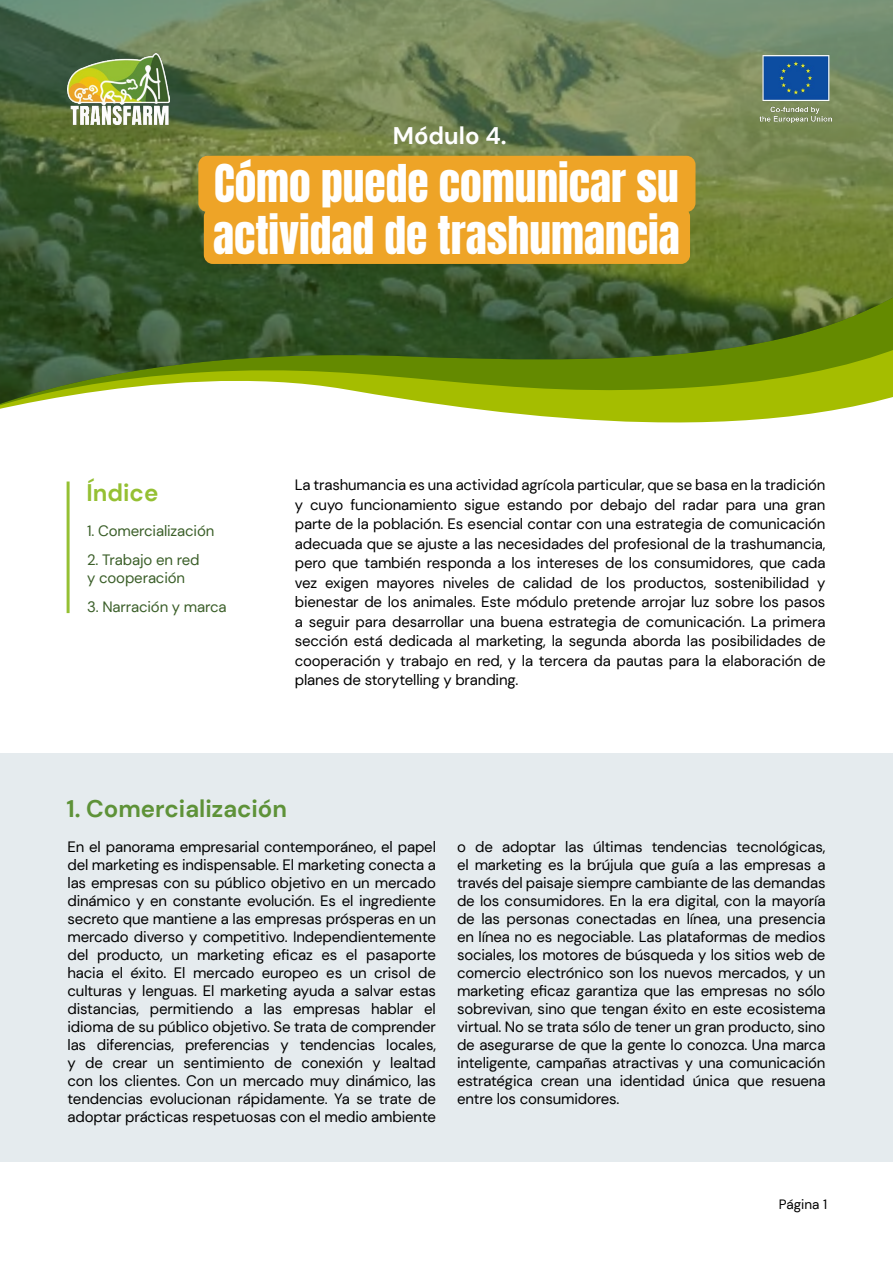
<style>
.page{position:relative;width:893px;height:1263px;background:#fff}
.page>*{position:absolute;margin:0;border:0;box-sizing:border-box;transform-origin:0 0}
.t1{font:43.5px/52.2px "Anton";color:#fff}
.t2{font:700 24px "DM Sans";color:#5e9238}
.t3{font:700 24px "DM Sans";color:#fff}
.t4{font:700 24px "DM Sans";color:#95c033}
.t5{font:15px/18px "DM Sans";letter-spacing:-.01em;color:#000;text-align:justify}
.t6{font:15px/18px "DM Sans";letter-spacing:-.01em;color:#3b5f29}
.t7{font:13.5px "DM Sans";color:#000}
</style>
<div class="page">
<svg style="left:0;top:406px;width:855px;height:17px"></svg>
<img style="left:0;top:0;width:893px;height:406px">
<div style="left:0;top:753px;width:893px;height:408px;background:#e5ebee"></div>
<img style="left:68px;top:54px;width:102px;height:70px">
<hr style="left:67px;top:481px;width:3px;height:132px;background:#95c033">
<div style="left:198px;top:156px;width:497px;height:56px;background:#eea427;border-radius:9px"></div>
<div style="left:204px;top:208px;width:486px;height:56px;background:#eea427;border-radius:9px"></div>
<img style="left:756px;top:49px;width:80px;height:80px">
<h2 class="t3" style="left:393px;top:121px;width:115px">Módulo 4.</h2>
<h1 class="t1" style="left:213px;top:160px;width:468px">Cómo puede comunicar su actividad de trashumancia</h1>
<h2 class="t4" style="left:87px;top:478px;width:73px">Índice</h2>
<p class="t6" style="left:87px;top:522px;width:129px">1. Comercialización</p>
<p class="t6" style="left:87px;top:551px;width:114px">2. Trabajo en red y cooperación</p>
<p class="t6" style="left:87px;top:598px;width:141px">3. Narración y marca</p>
<p class="t5" style="left:295px;top:475px;width:532px;line-height:19.5px">La trashumancia es una actividad agrícola particular, que se basa en la tradición y cuyo funcionamiento sigue estando por debajo del radar para una gran parte de la población. Es esencial contar con una estrategia de comunicación adecuada que se ajuste a las necesidades del profesional de la trashumancia, pero que también responda a los intereses de los consumidores, que cada vez exigen mayores niveles de calidad de los productos, sostenibilidad y bienestar de los animales. Este módulo pretende arrojar luz sobre los pasos a seguir para desarrollar una buena estrategia de comunicación. La primera sección está dedicada al marketing, la segunda aborda las posibilidades de cooperación y trabajo en red, y la tercera da pautas para la elaboración de planes de storytelling y branding.</p>
<h2 class="t2" style="left:66px;top:794px;width:222px">1. Comercialización</h2>
<p class="t5" style="left:67px;top:838px;width:370px">En el panorama empresarial contemporáneo, el papel del marketing es indispensable. El marketing conecta a las empresas con su público objetivo en un mercado dinámico y en constante evolución. Es el ingrediente secreto que mantiene a las empresas prósperas en un mercado diverso y competitivo. Independientemente del producto, un marketing eficaz es el pasaporte hacia el éxito. El mercado europeo es un crisol de culturas y lenguas. El marketing ayuda a salvar estas distancias, permitiendo a las empresas hablar el idioma de su público objetivo. Se trata de comprender las diferencias, preferencias y tendencias locales, y de crear un sentimiento de conexión y lealtad con los clientes. Con un mercado muy dinámico, las tendencias evolucionan rápidamente. Ya se trate de adoptar prácticas respetuosas con el medio ambiente</p>
<p class="t5" style="left:457px;top:838px;width:370px">o de adoptar las últimas tendencias tecnológicas, el marketing es la brújula que guía a las empresas a través del paisaje siempre cambiante de las demandas de los consumidores. En la era digital, con la mayoría de las personas conectadas en línea, una presencia en línea no es negociable. Las plataformas de medios sociales, los motores de búsqueda y los sitios web de comercio electrónico son los nuevos mercados, y un marketing eficaz garantiza que las empresas no sólo sobrevivan, sino que tengan éxito en este ecosistema virtual. No se trata sólo de tener un gran producto, sino de asegurarse de que la gente lo conozca. Una marca inteligente, campañas atractivas y una comunicación estratégica crean una identidad única que resuena entre los consumidores.</p>
<p class="t7" style="left:779px;top:1196px;width:50px">Página 1</p>
</div>
